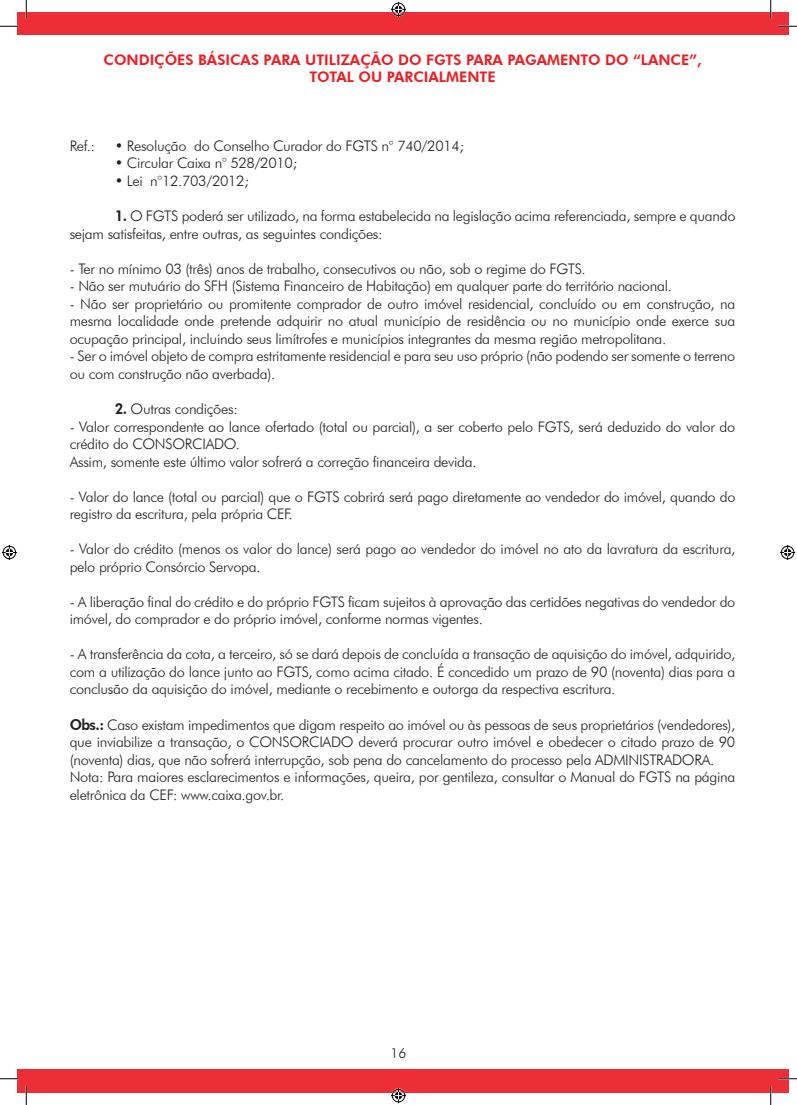
<style>
.page{position:relative;width:797px;height:1105px;background:#fff}
.page>*{position:absolute;margin:0;border:0;box-sizing:border-box;transform-origin:0 0}
.t1{font:300 14.5px/17.5px "Futura BT";letter-spacing:-.02em;color:#231f20}
.t2{font:800 14.5px/17.5px "Futura BT";color:#ee1d23;text-align:center}
.t3{font:300 13.75px "Futura BT";color:#231f20}
.s1{font-weight:800;font-size:15px}
</style>
<div class="page">
<div style="left:17px;top:13px;width:744px;height:21px;background:#ed2e36"></div>
<img style="left:761px;top:13px;width:27px;height:21px">
<div style="left:17px;top:1070px;width:744px;height:23px;background:#ed2e36"></div>
<img style="left:761px;top:1070px;width:27px;height:23px">
<svg style="left:0;top:25px;width:19px;height:2px"></svg>
<svg style="left:778px;top:25px;width:19px;height:2px"></svg>
<svg style="left:0;top:1078px;width:19px;height:1px"></svg>
<svg style="left:778px;top:1078px;width:19px;height:1px"></svg>
<svg style="left:25px;top:0;width:2px;height:19px"></svg>
<svg style="left:25px;top:1086px;width:2px;height:19px"></svg>
<svg style="left:770px;top:0;width:1px;height:19px"></svg>
<svg style="left:770px;top:1086px;width:1px;height:19px"></svg>
<svg style="left:391px;top:2px;width:15px;height:15px"></svg>
<svg style="left:391px;top:1088px;width:15px;height:15px"></svg>
<svg style="left:2px;top:545px;width:15px;height:15px"></svg>
<svg style="left:780px;top:545px;width:15px;height:15px"></svg>
<p class="t2" style="left:103px;top:51px;width:599px">CONDIÇÕES BÁSICAS PARA UTILIZAÇÃO DO FGTS PARA PAGAMENTO DO “LANCE”,<br>TOTAL OU PARCIALMENTE</p>
<p class="t1" style="left:70px;top:137px;width:27px">Ref.:</p>
<p class="t1" style="left:115px;top:137px;width:351px">• Resolução do Conselho Curador do FGTS n° 740/2014;</p>
<p class="t1" style="left:115px;top:154px;width:184px">• Circular Caixa n° 528/2010;</p>
<p class="t1" style="left:115px;top:172px;width:136px">• Lei n°12.703/2012;</p>
<p class="t1" style="left:70px;top:207px;width:667px;text-indent:45px"><span class="s1">1.</span> O FGTS poderá ser utilizado, na forma estabelecida na legislação acima referenciada, sempre e quando sejam satisfeitas, entre outras, as seguintes condições:</p>
<p class="t1" style="left:70px;top:260px;width:517px">- Ter no mínimo 03 (três) anos de trabalho, consecutivos ou não, sob o regime do FGTS.</p>
<p class="t1" style="left:70px;top:277px;width:603px">- Não ser mutuário do SFH (Sistema Financeiro de Habitação) em qualquer parte do território nacional.</p>
<p class="t1" style="left:70px;top:295px;width:667px;text-align:justify">- Não ser proprietário ou promitente comprador de outro imóvel residencial, concluído ou em construção, na mesma localidade onde pretende adquirir no atual município de residência ou no município onde exerce sua ocupação principal, incluindo seus limítrofes e municípios integrantes da mesma região metropolitana.</p>
<p class="t1" style="left:70px;top:347px;width:667px">- Ser o imóvel objeto de compra estritamente residencial e para seu uso próprio (não podendo ser somente o terreno ou com construção não averbada).</p>
<p class="t1" style="left:115px;top:400px;width:125px"><span class="s1">2.</span> Outras condições:</p>
<p class="t1" style="left:70px;top:418px;width:667px">- Valor correspondente ao lance ofertado (total ou parcial), a ser coberto pelo FGTS, será deduzido do valor do crédito do CONSORCIADO.<br>Assim, somente este último valor sofrerá a correção financeira devida.</p>
<p class="t1" style="left:70px;top:488px;width:667px">- Valor do lance (total ou parcial) que o FGTS cobrirá será pago diretamente ao vendedor do imóvel, quando do registro da escritura, pela própria CEF.</p>
<p class="t1" style="left:70px;top:540px;width:667px">- Valor do crédito (menos os valor do lance) será pago ao vendedor do imóvel no ato da lavratura da escritura, pelo próprio Consórcio Servopa.</p>
<p class="t1" style="left:70px;top:593px;width:667px">- A liberação final do crédito e do próprio FGTS ficam sujeitos à aprovação das certidões negativas do vendedor do imóvel, do comprador e do próprio imóvel, conforme normas vigentes.</p>
<p class="t1" style="left:70px;top:645px;width:667px;text-align:justify">- A transferência da cota, a terceiro, só se dará depois de concluída a transação de aquisição do imóvel, adquirido, com a utilização do lance junto ao FGTS, como acima citado. É concedido um prazo de 90 (noventa) dias para a conclusão da aquisição do imóvel, mediante o recebimento e outorga da respectiva escritura.</p>
<p class="t1" style="left:70px;top:716px;width:667px"><span class="s1">Obs.:</span> Caso existam impedimentos que digam respeito ao imóvel ou às pessoas de seus proprietários (vendedores), que inviabilize a transação, o CONSORCIADO deverá procurar outro imóvel e obedecer o citado prazo de 90 (noventa) dias, que não sofrerá interrupção, sob pena do cancelamento do processo pela ADMINISTRADORA.<br>Nota: Para maiores esclarecimentos e informações, queira, por gentileza, consultar o Manual do FGTS na página eletrônica da CEF: www.caixa.gov.br.</p>
<p class="t3" style="left:390px;top:1045px;width:17px">16</p>
</div>
